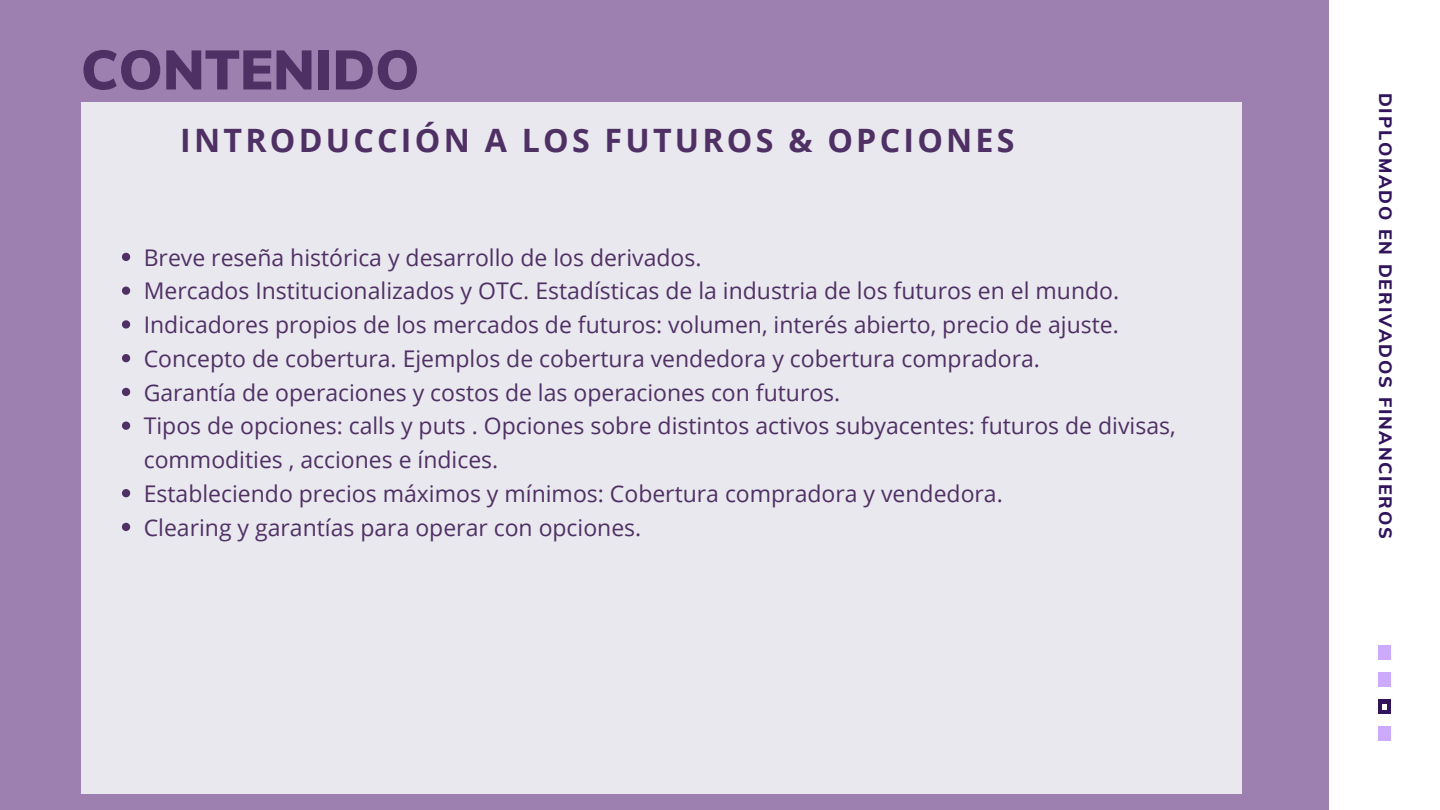
<style>
.page{position:relative;width:1440px;height:810px;background:#9d80af}
.page>*{position:absolute;margin:0;border:0;box-sizing:border-box;transform-origin:0 0}
.t1{font:900 54.9px "Muli";color:#4f3064}
.t2{font:700 32.2px "Open Sans";letter-spacing:.1em;color:#4f3064}
.t3{font:23px/33.8px "Open Sans";color:#4f3064}
.t4{font:800 18px "Muli";letter-spacing:.1em;color:#31145b}
</style>
<div class="page">
<div style="left:81px;top:102px;width:1160px;height:692px;background:#e9e8ee"></div>
<svg style="left:122px;top:253px;width:8px;height:8px"></svg>
<svg style="left:122px;top:287px;width:8px;height:8px"></svg>
<svg style="left:122px;top:320px;width:8px;height:9px"></svg>
<svg style="left:122px;top:354px;width:8px;height:8px"></svg>
<svg style="left:122px;top:388px;width:8px;height:8px"></svg>
<svg style="left:122px;top:422px;width:8px;height:8px"></svg>
<svg style="left:122px;top:489px;width:8px;height:8px"></svg>
<svg style="left:122px;top:523px;width:8px;height:8px"></svg>
<div style="left:1329px;top:0;width:111px;height:810px;background:#fff"></div>
<div style="left:1378px;top:727px;width:13px;height:14px;background:#caf"></div>
<div style="left:1378px;top:700px;width:13px;height:14px;background:#31145b"></div>
<div style="left:1378px;top:672px;width:13px;height:15px;background:#caf"></div>
<div style="left:1378px;top:645px;width:13px;height:14px;background:#caf"></div>
<svg style="left:1382px;top:704px;width:5px;height:5px"></svg>
<h1 class="t1" style="left:81px;top:34px;width:340px">CONTENIDO</h1>
<h2 class="t2" style="left:180px;top:118px;width:836px">INTRODUCCIÓN A LOS FUTUROS &amp; OPCIONES</h2>
<p class="t3" style="left:144px;top:240px;width:1033px">Breve reseña histórica y desarrollo de los derivados.<br>Mercados Institucionalizados y OTC. Estadísticas de la industria de los futuros en el mundo.<br>Indicadores propios de los mercados de futuros: volumen, interés abierto, precio de ajuste.<br>Concepto de cobertura. Ejemplos de cobertura vendedora y cobertura compradora.<br>Garantía de operaciones y costos de las operaciones con futuros.<br>Tipos de opciones: calls y puts . Opciones sobre distintos activos subyacentes: futuros de divisas, commodities , acciones e índices.<br>Estableciendo precios máximos y mínimos: Cobertura compradora y vendedora.<br>Clearing y garantías para operar con opciones.</p>
<p class="t4" style="left:1397px;top:93px;width:447px;rotate:90deg">DIPLOMADO EN DERIVADOS FINANCIEROS</p>
</div>
